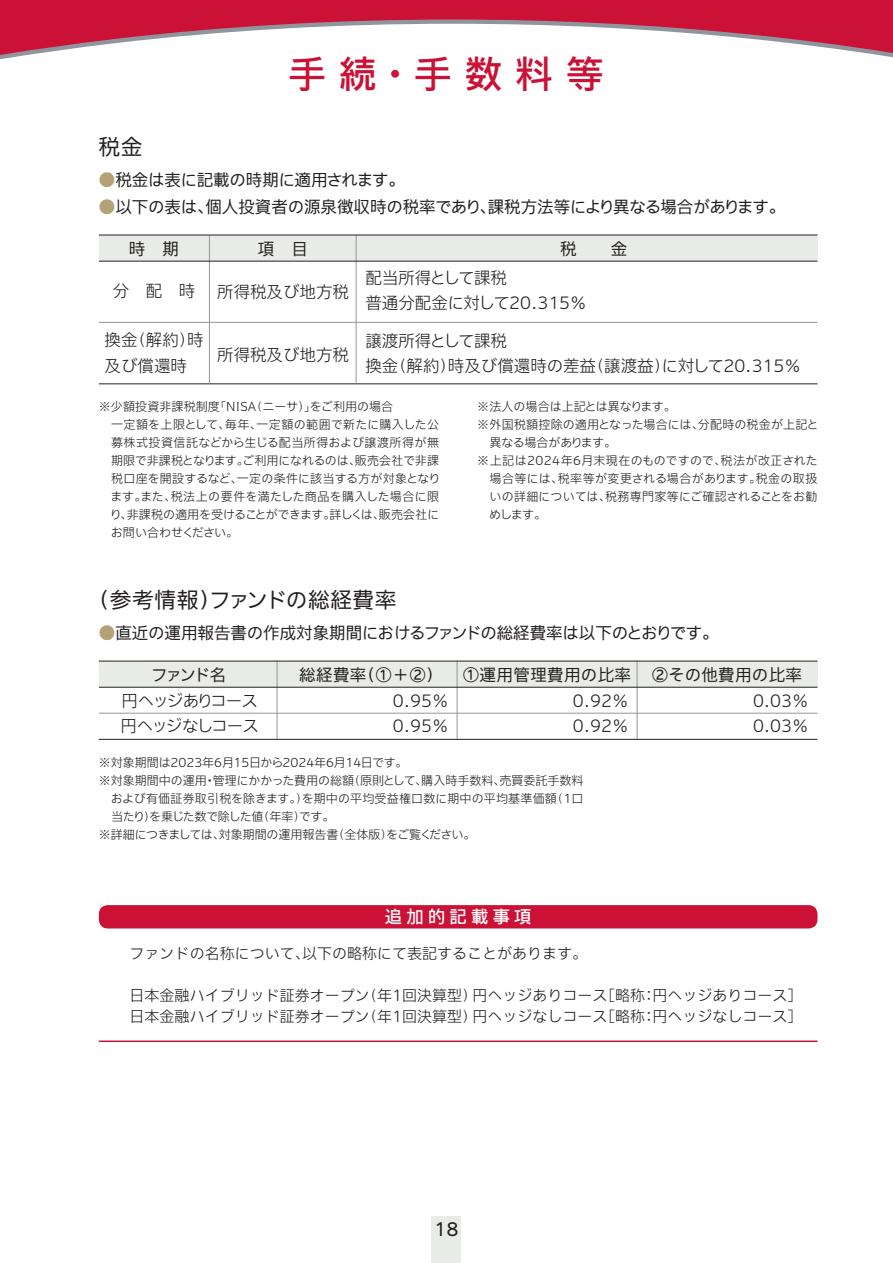
<style>
.page{position:relative;width:893px;height:1263px;background:#fff}
.page>*{position:absolute;margin:0;border:0;box-sizing:border-box;transform-origin:0 0}
.t1{font:500 37.5px "Iwa UCDA Goth Std";letter-spacing:.35em;color:#cb1136}
.t2{font:100 21.75px "Iwa UCDA Goth Std";letter-spacing:.025em;color:#231f20}
.t3{font:100 18px "Iwa UCDA Goth Std";color:#231f20}
.t4{font:500 17.25px "Iwa UCDA Goth Std";letter-spacing:.25em;color:#fff}
.t5{font:300 16.5px/25.5px "Iwa UCDA Goth Std";color:#231f20}
.t6{font:100 16.5px "Iwa UCDA Goth Std";letter-spacing:-.01em;color:#231f20}
.t7{font:100 16.5px "Iwa UCDA Goth Std";letter-spacing:.025em;color:#231f20}
.t8{font:300 16.5px/25.5px "Iwa UCDA Goth Std";letter-spacing:-.08em;color:#231f20}
.t9{font:300 15px/21px "Iwa UCDA Goth Std";color:#231f20}
.t10{font:300 12px/18px "Iwa UCDA Goth Std";color:#231f20}
.t11{font:300 12px "Iwa UCDA Goth Std";letter-spacing:.02em;color:#231f20}
.t12{font:300 12px "Iwa UCDA Goth Std";letter-spacing:.03em;color:#231f20}
.t13{font:300 12px "Iwa UCDA Goth Std";letter-spacing:-.03em;color:#231f20}
.t14{font:300 12px "Iwa UCDA Goth Std";letter-spacing:-.04em;color:#231f20}
.s1{color:#b4a276}
</style>
<div class="page">
<div style="left:432px;top:1216px;width:29px;height:47px;background:#e9ebe8"></div>
<svg style="left:0;top:0;width:893px;height:60px;fill:#cb1136"></svg>
<div style="left:99px;top:235px;width:718px;height:26px;background:#e9ebe8"></div>
<hr style="left:99px;top:322px;width:718px;height:1px;background:#939598">
<hr style="left:99px;top:383px;width:718px;height:1px;background:#231f20">
<hr style="left:356px;top:235px;width:1px;height:148px;background:#939598">
<hr style="left:209px;top:235px;width:1px;height:148px;background:#939598">
<hr style="left:99px;top:235px;width:718px;height:1px;background:#231f20">
<hr style="left:99px;top:261px;width:718px;height:1px;background:#231f20">
<div style="left:99px;top:661px;width:718px;height:26px;background:#e9ebe8"></div>
<hr style="left:99px;top:713px;width:718px;height:1px;background:#939598">
<hr style="left:99px;top:739px;width:718px;height:1px;background:#231f20">
<hr style="left:457px;top:661px;width:1px;height:78px;background:#939598">
<hr style="left:637px;top:661px;width:1px;height:78px;background:#939598">
<hr style="left:277px;top:661px;width:1px;height:78px;background:#939598">
<hr style="left:99px;top:661px;width:718px;height:1px;background:#231f20">
<hr style="left:99px;top:687px;width:718px;height:1px;background:#231f20">
<div style="left:99px;top:905px;width:718px;height:23px;background:#cb1136;border-radius:9px"></div>
<hr style="left:99px;top:1040px;width:718px;height:2px;background:#cb1136">
<h2 class="t2" style="left:98px;top:131px;width:46px">税金</h2>
<h1 class="t1" style="left:288px;top:46px;width:316px">手続・手数料等</h1>
<h3 class="t6" style="left:99px;top:168px;width:308px"><span class="s1">●</span>税金は表に記載の時期に適用されます。</h3>
<h3 class="t6" style="left:99px;top:195px;width:688px"><span class="s1">●</span>以下の表は、個人投資者の源泉徴収時の税率であり、課税方法等により異なる場合があります。</h3>
<h3 class="t6" style="left:129px;top:237px;width:52px">時　期</h3>
<h3 class="t6" style="left:258px;top:237px;width:52px">項　目</h3>
<h3 class="t6" style="left:560px;top:237px;width:69px">税　　金</h3>
<h3 class="t5" style="left:113px;top:277px;width:84px">分　配　時</h3>
<h3 class="t5" style="left:105px;top:326px;width:100px">換金（解約）時及び償還時</h3>
<h3 class="t5" style="left:217px;top:278px;width:133px">所得税及び地方税</h3>
<h3 class="t5" style="left:217px;top:341px;width:133px">所得税及び地方税</h3>
<h3 class="t5" style="left:365px;top:264px;width:223px">配当所得として課税<br>普通分配金に対して20.315％</h3>
<h3 class="t5" style="left:365px;top:327px;width:437px">譲渡所得として課税<br>換金（解約）時及び償還時の差益（譲渡益）に対して20.315％</h3>
<p class="t10" style="left:110px;top:397px;width:332px;text-indent:-11px">※少額投資非課税制度「NISA（ニーサ）」をご利用の場合<br>一定額を上限として、毎年、一定額の範囲で新たに購入した公募株式投資信託などから生じる配当所得および譲渡所得が無期限で非課税となります。ご利用になれるのは、販売会社で非課税口座を開設するなど、一定の条件に該当する方が対象となります。また、税法上の要件を満たした商品を購入した場合に限り、非課税の適用を受けることができます。詳しくは、販売会社にお問い合わせください。</p>
<h2 class="t2" style="left:88px;top:584px;width:311px">（参考情報）ファンドの総経費率</h2>
<p class="t10" style="left:477px;top:397px;width:200px">※法人の場合は上記とは異なります。</p>
<p class="t11" style="left:477px;top:416px;width:343px">※外国税額控除の適用となった場合には、分配時の税金が上記と</p>
<p class="t14" style="left:489px;top:434px;width:128px">異なる場合があります。</p>
<p class="t12" style="left:477px;top:452px;width:342px">※上記は2024年6月末現在のものですので、税法が改正された</p>
<p class="t12" style="left:489px;top:470px;width:329px">場合等には、税率等が変更される場合があります。税金の取扱</p>
<p class="t11" style="left:489px;top:488px;width:329px">いの詳細については、税務専門家等にご確認されることをお勧</p>
<p class="t10" style="left:489px;top:505px;width:58px">めします。</p>
<h3 class="t6" style="left:99px;top:621px;width:621px"><span class="s1">●</span>直近の運用報告書の作成対象期間におけるファンドの総経費率は以下のとおりです。</h3>
<h3 class="t6" style="left:151px;top:663px;width:76px">ファンド名</h3>
<h3 class="t7" style="left:299px;top:663px;width:504px">総経費率（①＋②） ①運用管理費用の比率 ②その他費用の比率</h3>
<h3 class="t8" style="left:120px;top:687px;width:140px">円ヘッジありコース円ヘッジなしコース</h3>
<h3 class="t5" style="left:393px;top:687px;width:57px">0.95％<br>0.95％</h3>
<h3 class="t5" style="left:573px;top:687px;width:57px">0.92％<br>0.92％</h3>
<h3 class="t5" style="left:753px;top:687px;width:57px">0.03％<br>0.03％</h3>
<p class="t10" style="left:99px;top:753px;width:310px">※対象期間は2023年6月15日から2024年6月14日です。</p>
<p class="t10" style="left:99px;top:771px;width:486px">※対象期間中の運用・管理にかかった費用の総額（原則として、購入時手数料、売買委託手数料</p>
<p class="t11" style="left:111px;top:790px;width:474px">および有価証券取引税を除きます。）を期中の平均受益権口数に期中の平均基準価額（1口</p>
<p class="t13" style="left:111px;top:808px;width:225px">当たり）を乗じた数で除した値（年率）です。</p>
<p class="t10" style="left:99px;top:825px;width:378px">※詳細につきましては、対象期間の運用報告書（全体版）をご覧ください。</p>
<h3 class="t4" style="left:385px;top:904px;width:148px">追加的記載事項</h3>
<p class="t9" style="left:130px;top:942px;width:459px">ファンドの名称について、以下の略称にて表記することがあります。</p>
<p class="t9" style="left:130px;top:984px;width:674px">日本金融ハイブリッド証券オープン（年1回決算型）円ヘッジありコース［略称：円ヘッジありコース］日本金融ハイブリッド証券オープン（年1回決算型）円ヘッジなしコース［略称：円ヘッジなしコース］</p>
<h3 class="t3" style="left:434px;top:1216px;width:26px">18</h3>
</div>
